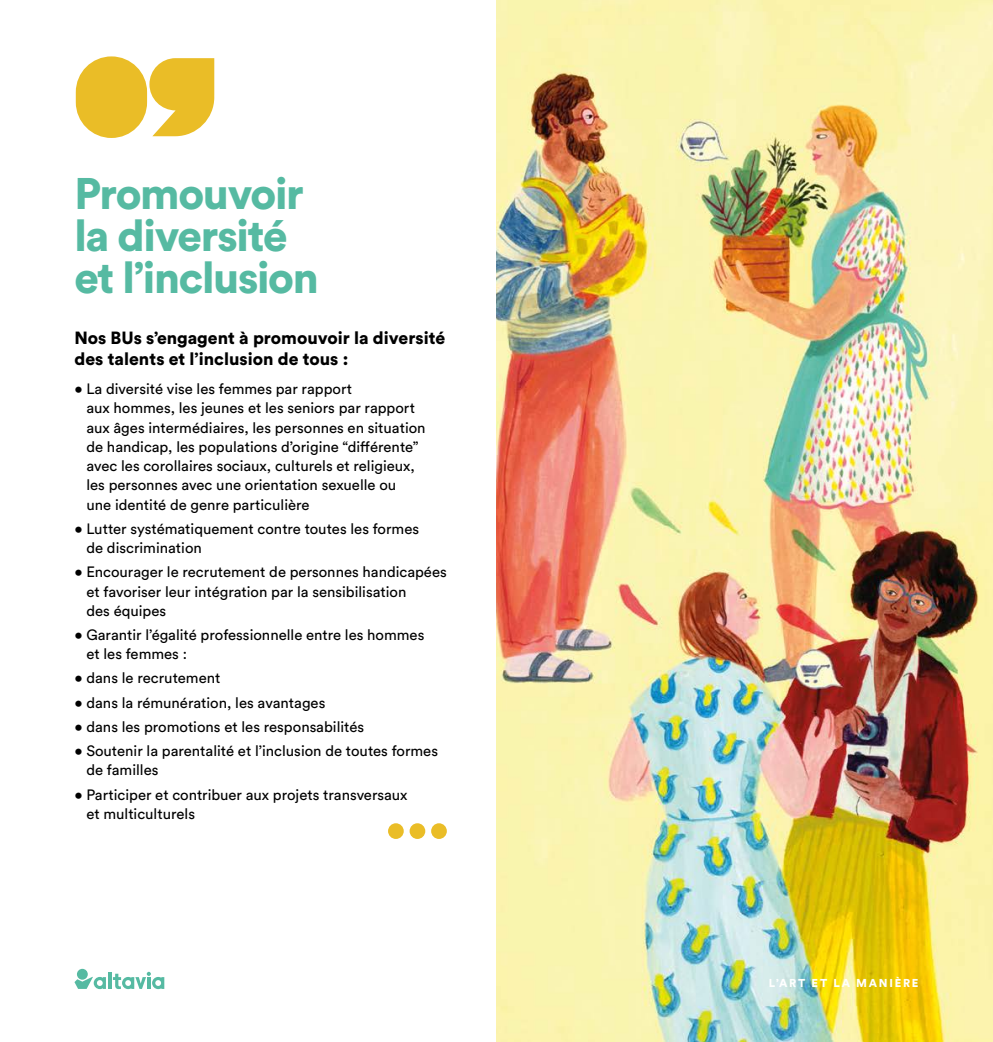
<style>
.page{position:relative;width:993px;height:1042px;background:#fff}
.page>*{position:absolute;margin:0;border:0;box-sizing:border-box;transform-origin:0 0}
.t1{font:900 43.75px/42px "Circular Std";letter-spacing:-.03em;color:#56baa2}
.t2{font:900 17.5px/21px "Circular Std";color:#000}
.t3{font:14.88px/19.2px "Circular Std";color:#000}
.t4{font:900 11.38px "Circular Std";letter-spacing:.15em;color:#fff}
</style>
<div class="page">
<img style="left:496px;top:0;width:496px;height:1042px">
<div style="left:76px;top:56px;width:71px;height:82px;background:#eabd27;border-radius:36px"></div>
<div style="left:388px;top:823px;width:15px;height:16px;background:#eabd27;border-radius:50%"></div>
<div style="left:409px;top:823px;width:16px;height:16px;background:#eabd27;border-radius:50%"></div>
<div style="left:431px;top:823px;width:15px;height:16px;background:#eabd27;border-radius:50%"></div>
<svg style="left:149px;top:58px;width:65px;height:78px"></svg>
<div style="left:77px;top:969px;width:11px;height:10px;background:#56baa2;border-radius:50%"></div>
<svg style="left:74px;top:977px;width:32px;height:12px"></svg>
<hr style="left:108px;top:972px;width:3px;height:17px;background:#56baa2">
<svg style="left:113px;top:972px;width:51px;height:17px"></svg>
<h1 class="t1" style="left:74px;top:172px;width:246px">Promouvoir la diversité et l’inclusion</h1>
<p class="t2" style="left:74px;top:327px;width:372px">Nos BUs s’engagent à promouvoir la diversité des talents et l’inclusion de tous :</p>
<p class="t3" style="left:86px;top:379px;width:340px;text-indent:-12px">• La diversité vise les femmes par rapport<br>aux hommes, les jeunes et les seniors par rapport aux âges intermédiaires, les personnes en situation de handicap, les populations d’origine “différente” avec les corollaires sociaux, culturels et religieux, les personnes avec une orientation sexuelle ou<br>une identité de genre particulière</p>
<p class="t3" style="left:86px;top:519px;width:334px;text-indent:-12px">• Lutter systématiquement contre toutes les formes de discrimination</p>
<p class="t3" style="left:86px;top:562px;width:362px;text-indent:-12px">• Encourager le recrutement de personnes handicapées et favoriser leur intégration par la sensibilisation<br>des équipes</p>
<p class="t3" style="left:86px;top:625px;width:339px;text-indent:-12px">• Garantir l’égalité professionnelle entre les hommes et les femmes :</p>
<p class="t3" style="left:74px;top:668px;width:147px">• dans le recrutement</p>
<p class="t3" style="left:74px;top:692px;width:252px">• dans la rémunération, les avantages</p>
<p class="t3" style="left:74px;top:717px;width:291px">• dans les promotions et les responsabilités</p>
<p class="t3" style="left:86px;top:741px;width:353px;text-indent:-12px">• Soutenir la parentalité et l’inclusion de toutes formes de familles</p>
<p class="t3" style="left:86px;top:784px;width:322px;text-indent:-12px">• Participer et contribuer aux projets transversaux et multiculturels</p>
<p class="t4" style="left:768px;top:975px;width:151px">L’ART ET LA MANIÈRE</p>
</div>
